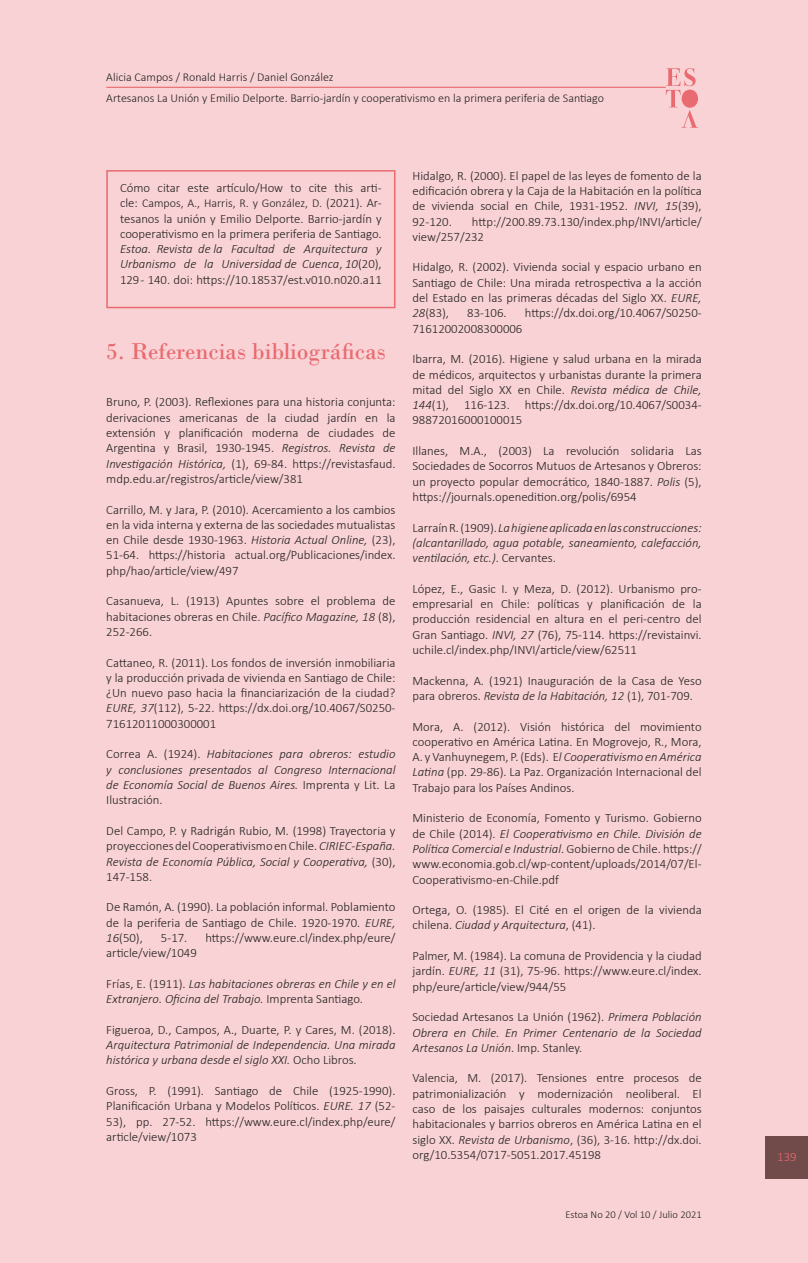
<style>
.page{position:relative;width:808px;height:1263px;background:#f8d2d4}
.page>*{position:absolute;margin:0;border:0;box-sizing:border-box;transform-origin:0 0}
.t1{font:24px "Bodoni";color:#e96a70}
.parrafo{font:300 12.75px/15.3px "Calibri";color:#231f20;text-align:justify}
.parrafo-2{font:italic 300 12.75px/15.3px "Calibri";color:#231f20;text-align:justify}
.t2{font:300 12.75px "Calibri";color:#e96a70}
.parrafo-3{font:300 12px "Calibri";color:#231f20}
.t3{font:300 10.5px "Calibri";color:#231f20}
.s1{font-size:12.75px}
.s2{font-style:italic}
.s3{font-style:normal}
</style>
<div class="page">
<div style="left:106px;top:170px;width:289px;height:138px;border:2px solid #e96a70"></div>
<p class="parrafo-3" style="left:106px;top:70px;width:229px">Alicia Campos / Ronald Harris / Daniel González</p>
<p class="parrafo-3" style="left:106px;top:91px;width:499px">Artesanos La Unión y Emilio Delporte. Barrio-jardín y cooperativismo en la primera periferia de Santiago</p>
<p class="parrafo" style="left:120px;top:180px;width:263px">Cómo citar este artículo/How to cite this arti-</p>
<p class="parrafo-3" style="left:120px;top:196px;width:263px"><span class="s1">cle:</span> Campos, A., Harris, R. y González, D. <span class="s1">(2021). Ar-</span></p>
<p class="parrafo" style="left:120px;top:211px;width:263px">tesanos la unión y Emilio Delporte. Barrio-jardín y cooperativismo en la primera periferia de Santiago.<br><span class="s2">Estoa. Revista de la Facultad de Arquitectura y Urbanismo de la Universidad de Cuenca</span>, <span class="s2">10</span>(20), 129 - 140. doi: https://10.18537/est.v010.n020.a11</p>
<p class="t1" style="left:106px;top:337px;width:281px">5. Referencias bibliográficas</p>
<p class="parrafo" style="left:106px;top:394px;width:291px">Bruno, P. (2003). Reflexiones para una historia conjunta: derivaciones americanas de la ciudad jardín en la extensión y planificación moderna de ciudades de Argentina y Brasil, 1930-1945. <span class="s2">Registros. Revista de Investigación Histórica,</span> (1), 69-84. https://revistasfaud. mdp.edu.ar/registros/article/view/381</p>
<p class="parrafo" style="left:106px;top:501px;width:291px">Carrillo, M. y Jara, P. (2010). Acercamiento a los cambios en la vida interna y externa de las sociedades mutualistas en Chile desde 1930-1963. <span class="s2">Historia Actual Online,</span> (23), 51-64. https://historia actual.org/Publicaciones/index. php/hao/article/view/497</p>
<p class="parrafo" style="left:106px;top:593px;width:291px">Casanueva, L. (1913) Apuntes sobre el problema de habitaciones obreras en Chile. <span class="s2">Pacífico Magazine, 18</span> (8), 252-266.</p>
<p class="parrafo" style="left:106px;top:654px;width:291px">Cattaneo, R. (2011). Los fondos de inversión inmobiliaria y la producción privada de vivienda en Santiago de Chile: ¿Un nuevo paso hacia la financiarización de la ciudad?<br><span class="s2">EURE, 37</span>(112), 5-22. https://dx.doi.org/10.4067/S0250- 71612011000300001</p>
<p class="parrafo-2" style="left:106px;top:746px;width:291px"><span class="s3">Correa A. (1924).</span> Habitaciones para obreros: estudio y conclusiones presentados al Congreso Internacional de Economía Social de Buenos Aires. <span class="s3">Imprenta y Lit. La Ilustración.</span></p>
<p class="parrafo" style="left:106px;top:823px;width:291px">Del Campo, P. y Radrigán Rubio, M. (1998) Trayectoria y proyecciones del Cooperativismo en Chile. <span class="s2">CIRIEC-España.<br>Revista de Economía Pública, Social y Cooperativa,</span> (30), 147-158.</p>
<p class="parrafo" style="left:106px;top:899px;width:291px">De Ramón, A. (1990). La población informal. Poblamiento de la periferia de Santiago de Chile. 1920-1970. <span class="s2">EURE, 16</span>(50),</p>
<p class="parrafo" style="left:161px;top:930px;width:28px">5-17.</p>
<p class="parrafo" style="left:205px;top:930px;width:191px">https://www.eure.cl/index.php/eure/</p>
<p class="parrafo" style="left:106px;top:945px;width:92px">article/view/1049</p>
<p class="parrafo-2" style="left:106px;top:976px;width:291px"><span class="s3">Frías, E. (1911).</span> Las habitaciones obreras en Chile y en el<br>Extranjero. Oficina del Trabajo. <span class="s3">Imprenta Santiago.</span></p>
<p class="parrafo-2" style="left:106px;top:1022px;width:291px"><span class="s3">Figueroa, D., Campos, A., Duarte, P. y Cares, M. (2018).<br></span>Arquitectura Patrimonial de Independencia. Una mirada histórica y urbana desde el siglo XXI. <span class="s3">Ocho Libros.</span></p>
<p class="parrafo" style="left:106px;top:1083px;width:291px">Gross, P. (1991). Santiago de Chile (1925-1990).<br>Planificación Urbana y Modelos Políticos. <span class="s2">EURE. 17</span> (52- 53), pp. 27-52. https://www.eure.cl/index.php/eure/ article/view/1073</p>
<p class="parrafo" style="left:412px;top:168px;width:291px">Hidalgo, R. (2000). El papel de las leyes de fomento de la edificación obrera y la Caja de la Habitación en la política de vivienda social en Chile, 1931-1952. <span class="s2">INVI, 15</span>(39), 92-120.</p>
<p class="parrafo" style="left:412px;top:214px;width:291px;text-indent:59px">http://200.89.73.130/index.php/INVI/article/ view/257/232</p>
<p class="parrafo" style="left:412px;top:259px;width:291px">Hidalgo, R. (2002). Vivienda social y espacio urbano en Santiago de Chile: Una mirada retrospectiva a la acción del Estado en las primeras décadas del Siglo XX. <span class="s2">EURE, 28</span>(83),</p>
<p class="parrafo" style="left:467px;top:305px;width:41px">83-106.</p>
<p class="parrafo" style="left:525px;top:305px;width:178px">https://dx.doi.org/10.4067/S0250-</p>
<p class="parrafo" style="left:412px;top:321px;width:111px">71612002008300006</p>
<p class="parrafo" style="left:412px;top:351px;width:291px">Ibarra, M. (2016). Higiene y salud urbana en la mirada de médicos, arquitectos y urbanistas durante la primera mitad del Siglo XX en Chile. <span class="s2">Revista médica de Chile, 144</span>(1), 116-123. https://dx.doi.org/10.4067/S0034- 98872016000100015</p>
<p class="parrafo" style="left:412px;top:443px;width:291px">Illanes, M.A., (2003) La revolución solidaria Las Sociedades de Socorros Mutuos de Artesanos y Obreros: un proyecto popular democrático, 1840-1887. <span class="s2">Polis</span> (5), https://journals.openedition.org/polis/6954</p>
<p class="parrafo-2" style="left:412px;top:520px;width:291px"><span class="s3">Larraín R. (1909).</span> La higiene aplicada en las construcciones: (alcantarillado, agua potable, saneamiento, calefacción, ventilación, etc.)<span class="s3">. Cervantes.</span></p>
<p class="parrafo" style="left:412px;top:581px;width:291px">López, E., Gasic I. y Meza, D. (2012). Urbanismo pro&shy;empresarial en Chile: políticas y planificación de la producción residencial en altura en el peri-centro del Gran Santiago. <span class="s2">INVI, 27</span> (76), 75-114. https://revistainvi. uchile.cl/index.php/INVI/article/view/62511</p>
<p class="parrafo" style="left:412px;top:673px;width:291px">Mackenna, A. (1921) Inauguración de la Casa de Yeso para obreros. <span class="s2">Revista de la Habitación, 12</span> (1), 701-709.</p>
<p class="parrafo" style="left:412px;top:718px;width:291px">Mora, A. (2012). Visión histórica del movimiento cooperativo en América Latina. En Mogrovejo, R., Mora, A. y Vanhuynegem, P. (Eds). E<span class="s2">l Cooperativismo en América Latina</span> (pp. 29-86). La Paz. Organización Internacional del Trabajo para los Países Andinos.</p>
<p class="parrafo" style="left:412px;top:810px;width:291px">Ministerio de Economía, Fomento y Turismo. Gobierno de Chile (2014). <span class="s2">El Cooperativismo en Chile. División de Política Comercial e Industrial</span>. Gobierno de Chile. https:// www.economia.gob.cl/wp-content/uploads/2014/07/El-Cooperativismo-en-Chile.pdf</p>
<p class="parrafo" style="left:412px;top:902px;width:291px">Ortega, O. (1985). El Cité en el origen de la vivienda chilena. <span class="s2">Ciudad y Arquitectura</span>, (41).</p>
<p class="parrafo" style="left:412px;top:948px;width:291px">Palmer, M. (1984). La comuna de Providencia y la ciudad jardín. <span class="s2">EURE, 11</span> (31), 75-96. https://www.eure.cl/index. php/eure/article/view/944/55</p>
<p class="parrafo-2" style="left:412px;top:1009px;width:291px"><span class="s3">Sociedad Artesanos La Unión (1962).</span> Primera Población Obrera en Chile. En Primer Centenario de la Sociedad Artesanos La Unión<span class="s3">. Imp. Stanley.</span></p>
<p class="parrafo" style="left:412px;top:1070px;width:291px">Valencia, M. (2017). Tensiones entre procesos de patrimonialización y modernización neoliberal. El caso de los paisajes culturales modernos: conjuntos habitacionales y barrios obreros en América Latina en el siglo XX. <span class="s2">Revista de Urbanismo</span>, (36), 3-16. http://dx.doi. org/10.5354/0717-5051.2017.45198</p>
<p class="t3" style="left:565px;top:1207px;width:138px">Estoa No 20 / Vol 10 / Julio 2021</p>
<p class="t2" style="left:777px;top:1148px;width:21px">139</p>
</div>
